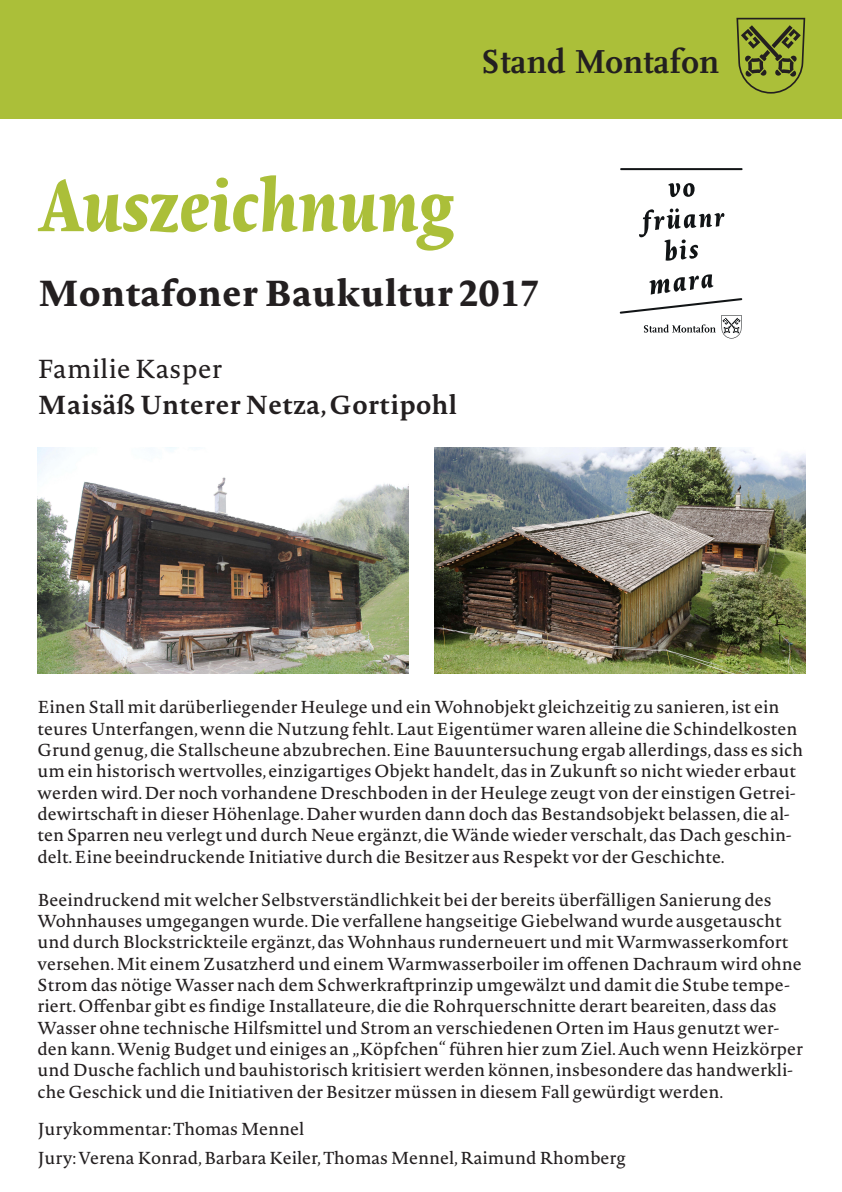
<style>
.page{position:relative;width:842px;height:1192px;background:#fff}
.page>*{position:absolute;margin:0;border:0;box-sizing:border-box;transform-origin:0 0}
.t1{font:italic 800 71.2px "Novel Pro";color:#abbf39}
.Einleitung___Unterti{font:800 35.6px "Novel Pro";letter-spacing:.015em;color:#231f20}
.t2{font:700 34.7px "Scala";letter-spacing:.005em;color:#231f20}
.Einleitung___Unterti-2{font:700 25.65px/36px "Novel Pro";letter-spacing:.015em;color:#231f20}
.t3{font:17.1px/21.4px "Novel Pro";color:#231f20}
.s1{font-weight:400}
</style>
<div class="page">
<hr style="left:620px;top:168px;width:122px;height:2px;background:#111416">
<svg style="left:668px;top:183px;width:26px;height:14px"></svg>
<svg style="left:639px;top:208px;width:85px;height:53px"></svg>
<svg style="left:620px;top:274px;width:122px;height:65px"></svg>
<div style="left:0;top:0;width:842px;height:118px;background:#abbf39"></div>
<svg style="left:736px;top:18px;width:69px;height:76px"></svg>
<img style="left:38px;top:448px;width:371px;height:225px">
<img style="left:434px;top:448px;width:371px;height:225px">
<p class="t2" style="left:481px;top:42px;width:240px">Stand Montafon</p>
<p class="t1" style="left:38px;top:151px;width:417px">Auszeichnung</p>
<p class="Einleitung___Unterti" style="left:38px;top:266px;width:504px">Montafoner Baukultur 2017</p>
<p class="Einleitung___Unterti-2" style="left:38px;top:350px;width:421px"><span class="s1">Familie Kasper<br></span>Maisäß Unterer Netza, Gortipohl</p>
<p class="t3" style="left:38px;top:696px;width:767px">Einen Stall mit darüberliegender Heulege und ein Wohnobjekt gleichzeitig zu sanieren, ist ein teures Unterfangen, wenn die Nutzung fehlt. Laut Eigentümer waren alleine die Schindelkosten Grund genug, die Stallscheune abzubrechen. Eine Bauuntersuchung ergab allerdings, dass es sich um ein historisch wertvolles, einzigartiges Objekt handelt, das in Zukunft so nicht wieder erbaut werden wird. Der noch vorhandene Dreschboden in der Heulege zeugt von der einstigen Getrei&shy;dewirtschaft in dieser Höhenlage. Daher wurden dann doch das Bestandsobjekt belassen, die al&shy;ten Sparren neu verlegt und durch Neue ergänzt, die Wände wieder verschalt, das Dach geschin&shy;delt. Eine beeindruckende Initiative durch die Besitzer aus Respekt vor der Geschichte.</p>
<p class="t3" style="left:38px;top:888px;width:767px">Beeindruckend mit welcher Selbstverständlichkeit bei der bereits überfälligen Sanierung des Wohnhauses umgegangen wurde. Die verfallene hangseitige Giebelwand wurde ausgetauscht und durch Blockstrickteile ergänzt, das Wohnhaus runderneuert und mit Warmwasserkomfort versehen. Mit einem Zusatzherd und einem Warmwasserboiler im offenen Dachraum wird ohne Strom das nötige Wasser nach dem Schwerkraftprinzip umgewälzt und damit die Stube tempe&shy;riert. Offenbar gibt es findige Installateure, die die Rohrquerschnitte derart beareiten, dass das Wasser ohne technische Hilfsmittel und Strom an verschiedenen Orten im Haus genutzt wer&shy;den kann. Wenig Budget und einiges an „Köpfchen“ führen hier zum Ziel. Auch wenn Heizkörper und Dusche fachlich und bauhistorisch kritisiert werden können, insbesondere das handwerkli&shy;che Geschick und die Initiativen der Besitzer müssen in diesem Fall gewürdigt werden.</p>
<p class="t3" style="left:38px;top:1113px;width:590px;line-height:29.1px">Jurykommentar: Thomas Mennel<br>Jury: Verena Konrad, Barbara Keiler, Thomas Mennel, Raimund Rhomberg</p>
</div>
